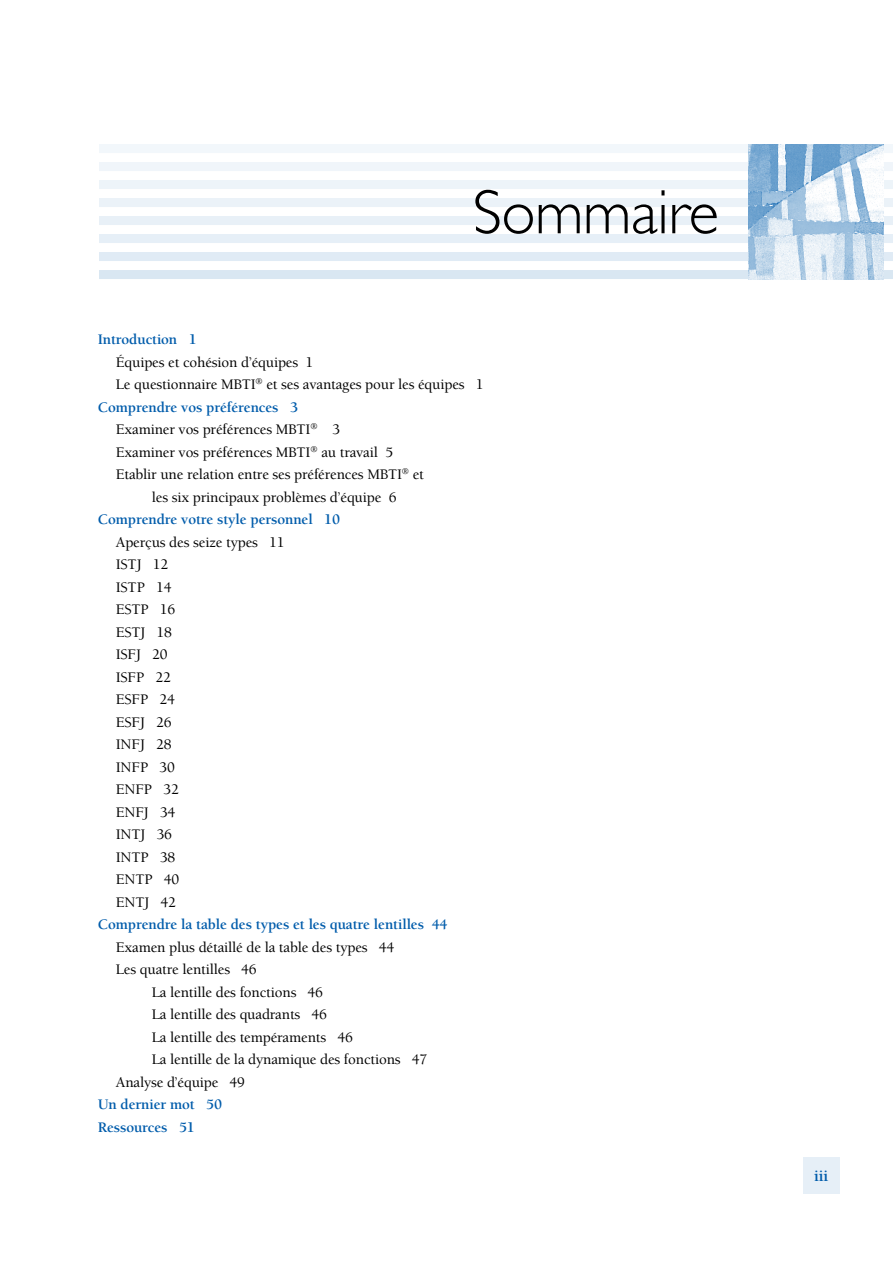
<style>
.page{position:relative;width:893px;height:1263px;background:#fff}
.page>*{position:absolute;margin:0;border:0;box-sizing:border-box;transform-origin:0 0}
.t1{font:300 63px "Gill Alt One";letter-spacing:-.01em;color:#000}
.t2{font:700 16.5px "Berkeley Pro";color:#005cab}
.t3{font:500 15px/22.5px "Berkeley Pro";letter-spacing:-.01em;color:#000}
.t4{font:700 15px/22.5px "Berkeley Pro";letter-spacing:-.01em;color:#005cab}
</style>
<div class="page">
<div style="left:99px;top:162px;width:794px;height:9px;background:#f0f5fa"></div>
<div style="left:99px;top:144px;width:794px;height:9px;background:#f2f7fb"></div>
<div style="left:99px;top:180px;width:794px;height:9px;background:#edf4f9"></div>
<div style="left:99px;top:198px;width:794px;height:9px;background:#ebf2f8"></div>
<div style="left:99px;top:216px;width:794px;height:9px;background:#e8f0f7"></div>
<div style="left:99px;top:234px;width:794px;height:9px;background:#e6eff7"></div>
<div style="left:99px;top:252px;width:794px;height:9px;background:#e0ebf5"></div>
<div style="left:99px;top:270px;width:794px;height:9px;background:#d9e7f2"></div>
<div style="left:803px;top:1157px;width:36px;height:36px;background:#e6eff7"></div>
<img style="left:748px;top:144px;width:135px;height:135px">
<h1 class="t1" style="left:472px;top:175px;width:248px">Sommaire</h1>
<p class="t4" style="left:98px;top:328px;width:100px">Introduction 1</p>
<p class="t3" style="left:116px;top:351px;width:199px">Équipes et cohésion d’équipes 1</p>
<p class="t3" style="left:116px;top:373px;width:369px">Le questionnaire MBTI<sup>®</sup> et ses avantages pour les équipes 1</p>
<p class="t4" style="left:98px;top:396px;width:202px">Comprendre vos préférences 3</p>
<p class="t3" style="left:116px;top:418px;width:226px">Examiner vos préférences MBTI<sup>®</sup> 3</p>
<p class="t3" style="left:116px;top:441px;width:279px">Examiner vos préférences MBTI<sup>®</sup> au travail 5</p>
<p class="t3" style="left:116px;top:463px;width:310px">Etablir une relation entre ses préférences MBTI<sup>®</sup> et</p>
<p class="t3" style="left:152px;top:486px;width:246px">les six principaux problèmes d’équipe 6</p>
<p class="t4" style="left:98px;top:508px;width:244px">Comprendre votre style personnel 10</p>
<p class="t3" style="left:116px;top:531px;width:170px">Aperçus des seize types 11<br>ISTJ 12<br>ISTP 14<br>ESTP 16<br>ESTJ 18<br>ISFJ 20<br>ISFP 22<br>ESFP 24<br>ESFJ 26<br>INFJ 28<br>INFP 30<br>ENFP 32<br>ENFJ 34<br>INTJ 36<br>INTP 38<br>ENTP 40<br>ENTJ 42</p>
<p class="t4" style="left:98px;top:913px;width:351px">Comprendre la table des types et les quatre lentilles 44</p>
<p class="t3" style="left:116px;top:936px;width:280px">Examen plus détaillé de la table des types 44</p>
<p class="t3" style="left:116px;top:958px;width:142px">Les quatre lentilles 46</p>
<p class="t3" style="left:152px;top:981px;width:173px">La lentille des fonctions 46</p>
<p class="t3" style="left:152px;top:1003px;width:177px">La lentille des quadrants 46</p>
<p class="t3" style="left:152px;top:1026px;width:203px">La lentille des tempéraments 46</p>
<p class="t3" style="left:152px;top:1048px;width:277px">La lentille de la dynamique des fonctions 47</p>
<p class="t3" style="left:116px;top:1071px;width:131px">Analyse d’équipe 49</p>
<p class="t4" style="left:98px;top:1093px;width:126px">Un dernier mot 50<br>Ressources 51</p>
<p class="t2" style="left:814px;top:1167px;width:16px">iii</p>
</div>
